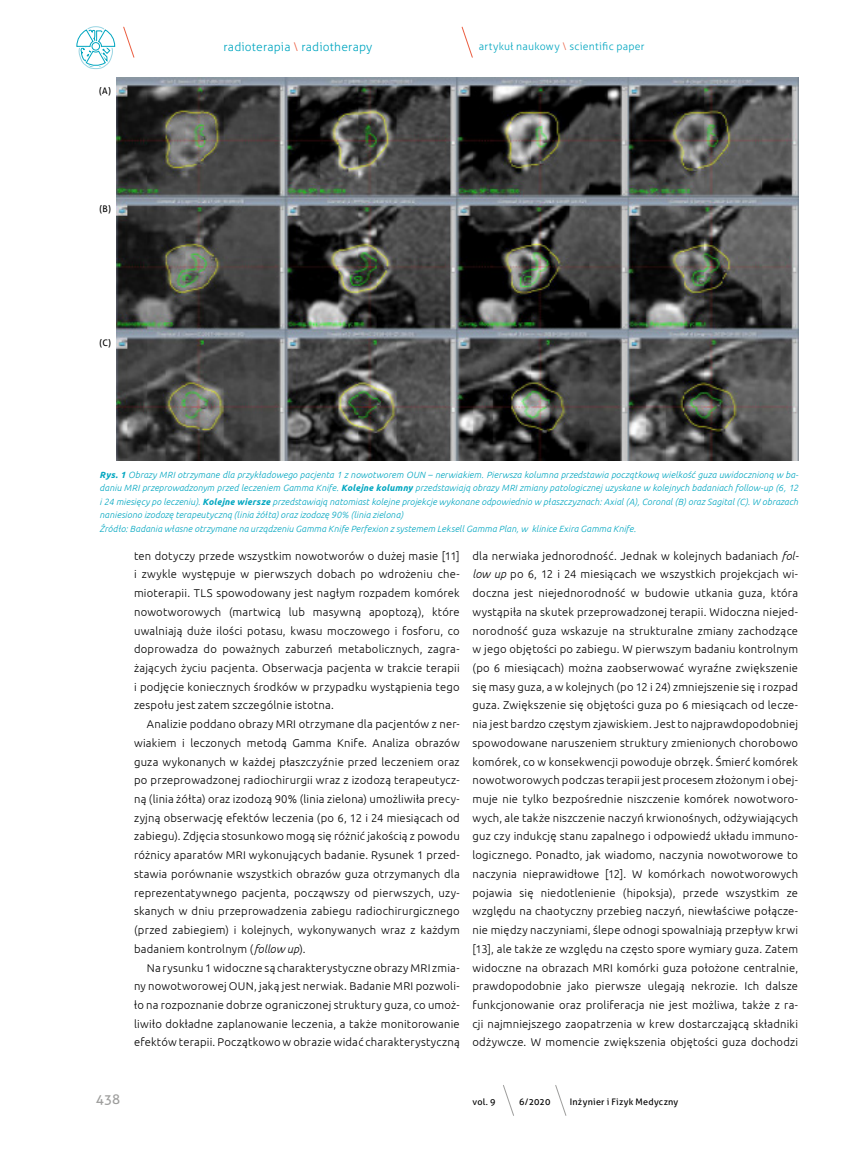
<style>
.page{position:relative;width:862px;height:1149px;background:#fff}
.page>*{position:absolute;margin:0;border:0;box-sizing:border-box;transform-origin:0 0}
.t1{font:13.5px "Aller";color:#9d9d9c}
.t2{font:300 12px "Aller";letter-spacing:.015em;color:#00a6c0}
.t3{font:300 11.25px/18.8px "Ubuntu";letter-spacing:.02em;color:#000;text-align:justify}
.t4{font:300 10.5px "Aller";letter-spacing:.025em;color:#00a6c0}
.t5{font:italic 300 9px/13.5px "Ubuntu";letter-spacing:.015em;color:#00a6c0}
.t6{font:9px "Aller";letter-spacing:.025em;color:#000}
.s1{color:#eb5d40}
.s2{font-weight:700}
.s3{font-style:italic}
</style>
<div class="page">
<svg style="left:461px;top:26px;width:12px;height:32px"></svg>
<svg style="left:555px;top:1085px;width:11px;height:30px"></svg>
<svg style="left:503px;top:1085px;width:10px;height:30px"></svg>
<svg style="left:76px;top:26px;width:59px;height:43px"></svg>
<div style="left:92px;top:43px;width:7px;height:7px;background:#fff;border-radius:50%"></div>
<div style="left:92px;top:42px;width:8px;height:8px;border:1px solid #00a6c0;border-radius:50%"></div>
<img style="left:116px;top:77px;width:681px;height:383px">
<p class="t6" style="left:99px;top:85px;width:13px">(A)</p>
<p class="t6" style="left:100px;top:203px;width:13px">(B)</p>
<p class="t6" style="left:100px;top:337px;width:13px">(C)</p>
<p class="t2" style="left:223px;top:40px;width:150px">radioterapia <span class="s1">\</span> radiotherapy</p>
<p class="t4" style="left:478px;top:40px;width:167px">artykuł naukowy <span class="s1">\</span> scientific paper</p>
<p class="t5" style="left:99px;top:467px;width:700px"><span class="s2">Rys. 1</span> Obrazy MRI otrzymane dla przykładowego pacjenta 1 z nowotworem OUN – nerwiakiem. Pierwsza kolumna przedstawia początkową wielkość guza uwidocznioną w ba&shy;daniu MRI przeprowadzonym przed leczeniem Gamma Knife. <span class="s2">Kolejne kolumny</span> przedstawiają obrazy MRI zmiany patologicznej uzyskane w kolejnych badaniach follow-up (6, 12 i 24 miesięcy po leczeniu). <span class="s2">Kolejne wiersze</span> przedstawiają natomiast kolejne projekcje wykonane odpowiednio w płaszczyznach: Axial (A), Coronal (B) oraz Sagital (C). W obrazach naniesiono izodozę terapeutyczną (linia żółta) oraz izodozę 90% (linia zielona)<br>Źródło: Badania własne otrzymane na urządzeniu Gamma Knife Perfexion z systemem Leksell Gamma Plan, w klinice Exira Gamma Knife.</p>
<p class="t3" style="left:134px;top:545px;width:327px">ten dotyczy przede wszystkim nowotworów o dużej masie [11] i zwykle występuje w pierwszych dobach po wdrożeniu che&shy;mioterapii. TLS spowodowany jest nagłym rozpadem komórek nowotworowych (martwicą lub masywną apoptozą), które uwalniają duże ilości potasu, kwasu moczowego i fosforu, co doprowadza do poważnych zaburzeń metabolicznych, zagra&shy;żających życiu pacjenta. Obserwacja pacjenta w trakcie terapii i podjęcie koniecznych środków w przypadku wystąpienia tego zespołu jest zatem szczególnie istotna.</p>
<p class="t3" style="left:134px;top:714px;width:327px;text-indent:13px">Analizie poddano obrazy MRI otrzymane dla pacjentów z ner&shy;wiakiem i leczonych metodą Gamma Knife. Analiza obrazów guza wykonanych w każdej płaszczyźnie przed leczeniem oraz po przeprowadzonej radiochirurgii wraz z izodozą terapeutycz&shy;ną (linia żółta) oraz izodozą 90% (linia zielona) umożliwiła precy&shy;zyjną obserwację efektów leczenia (po 6, 12 i 24 miesiącach od zabiegu). Zdjęcia stosunkowo mogą się różnić jakością z powodu różnicy aparatów MRI wykonujących badanie. Rysunek 1 przed&shy;stawia porównanie wszystkich obrazów guza otrzymanych dla reprezentatywnego pacjenta, począwszy od pierwszych, uzy&shy;skanych w dniu przeprowadzenia zabiegu radiochirurgicznego (przed zabiegiem) i kolejnych, wykonywanych wraz z każdym badaniem kontrolnym (<span class="s3">follow up</span>).</p>
<p class="t3" style="left:134px;top:957px;width:327px;text-indent:13px">Na rysunku 1 widoczne są charakterystyczne obrazy MRI zmia&shy;ny nowotworowej OUN, jaką jest nerwiak. Badanie MRI pozwoli&shy;ło na rozpoznanie dobrze ograniczonej struktury guza, co umoż&shy;liwiło dokładne zaplanowanie leczenia, a także monitorowanie efektów terapii. Początkowo w obrazie widać charakterystyczną</p>
<p class="t3" style="left:472px;top:545px;width:327px">dla nerwiaka jednorodność. Jednak w kolejnych badaniach <span class="s3">fol&shy;low up</span> po 6, 12 i 24 miesiącach we wszystkich projekcjach wi&shy;doczna jest niejednorodność w budowie utkania guza, która wystąpiła na skutek przeprowadzonej terapii. Widoczna niejed&shy;norodność guza wskazuje na strukturalne zmiany zachodzące w jego objętości po zabiegu. W pierwszym badaniu kontrolnym (po 6 miesiącach) można zaobserwować wyraźne zwiększenie się masy guza, a w kolejnych (po 12 i 24) zmniejszenie się i rozpad guza. Zwiększenie się objętości guza po 6 miesiącach od lecze&shy;nia jest bardzo częstym zjawiskiem. Jest to najprawdopodobniej spowodowane naruszeniem struktury zmienionych chorobowo komórek, co w konsekwencji powoduje obrzęk. Śmierć komórek nowotworowych podczas terapii jest procesem złożonym i obej&shy;muje nie tylko bezpośrednie niszczenie komórek nowotworo&shy;wych, ale także niszczenie naczyń krwionośnych, odżywiających guz czy indukcję stanu zapalnego i odpowiedź układu immuno&shy;logicznego. Ponadto, jak wiadomo, naczynia nowotworowe to naczynia nieprawidłowe [12]. W komórkach nowotworowych pojawia się niedotlenienie (hipoksja), przede wszystkim ze względu na chaotyczny przebieg naczyń, niewłaściwe połącze&shy;nie między naczyniami, ślepe odnogi spowalniają przepływ krwi [13], ale także ze względu na często spore wymiary guza. Zatem widoczne na obrazach MRI komórki guza położone centralnie, prawdopodobnie jako pierwsze ulegają nekrozie. Ich dalsze funkcjonowanie oraz proliferacja nie jest możliwa, także z ra&shy;cji najmniejszego zaopatrzenia w krew dostarczającą składniki odżywcze. W momencie zwiększenia objętości guza dochodzi</p>
<p class="t1" style="left:96px;top:1090px;width:26px">438</p>
<p class="t6" style="left:472px;top:1095px;width:25px">vol. 9</p>
<p class="t6" style="left:519px;top:1095px;width:33px">6/2020</p>
<p class="t6" style="left:569px;top:1095px;width:110px">Inżynier i Fizyk Medyczny</p>
</div>
